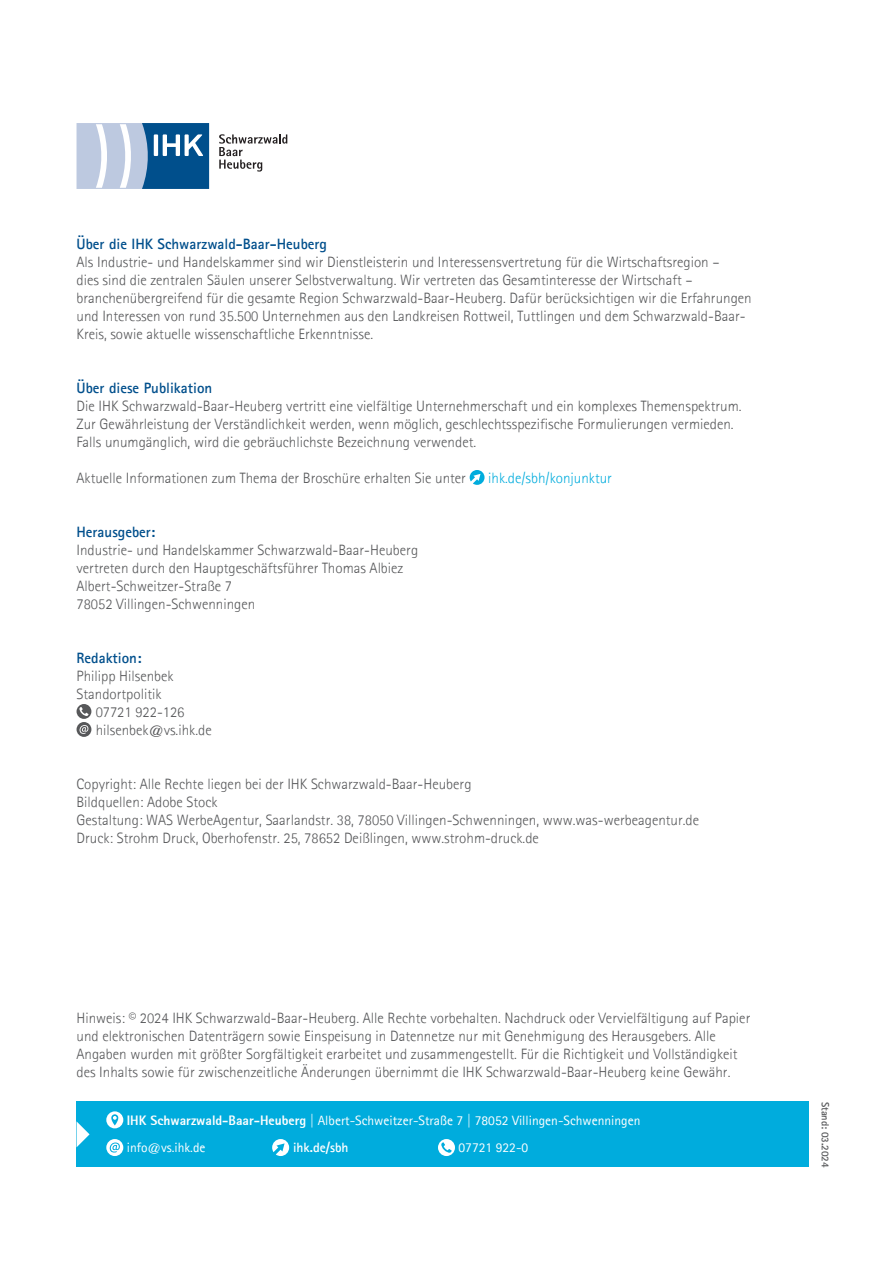
<style>
.page{position:relative;width:893px;height:1263px;background:#fff}
.page>*{position:absolute;margin:0;border:0;box-sizing:border-box;transform-origin:0 0}
.t1{font:300 15px/18px "Agfa Rotis Sans Serif";color:#57585a}
.t2{font:700 15px "Agfa Rotis Sans Serif";color:#004f8c}
.t3{font:300 15px "Agfa Rotis Sans Serif";color:#00acdd}
.t4{font:13.5px/27.6px "Agfa Rotis Sans Serif";color:#fff}
.t5{font:700 13.5px "Agfa Rotis Sans Serif";color:#fff}
.t6{font:700 10.5px "Agfa Rotis Sans Serif";letter-spacing:-.01em;color:#57585a}
.s1{font-weight:800}
</style>
<div class="page">
<svg style="left:219px;top:134px;width:68px;height:38px"></svg>
<svg style="left:77px;top:123px;width:132px;height:66px;background:#789ec1"></svg>
<div style="left:77px;top:1102px;width:732px;height:65px;background:#00acdd"></div>
<svg style="left:106px;top:1111px;width:17px;height:17px"></svg>
<svg style="left:106px;top:1139px;width:17px;height:17px"></svg>
<svg style="left:272px;top:1139px;width:17px;height:17px"></svg>
<svg style="left:438px;top:1139px;width:17px;height:17px"></svg>
<svg style="left:77px;top:1122px;width:13px;height:25px"></svg>
<svg style="left:470px;top:470px;width:15px;height:15px"></svg>
<svg style="left:77px;top:704px;width:14px;height:33px"></svg>
<p class="t2" style="left:77px;top:235px;width:252px">Über die IHK Schwarzwald-Baar-Heuberg</p>
<p class="t1" style="left:77px;top:253px;width:677px">Als Industrie- und Handelskammer sind wir Dienstleisterin und Interessensvertretung für die Wirtschaftsregion –<br>dies sind die zentralen Säulen unserer Selbstverwaltung. Wir vertreten das Gesamtinteresse der Wirtschaft – branchenübergreifend für die gesamte Region Schwarzwald-Baar-Heuberg. Dafür berücksichtigen wir die Erfahrungen und Interessen von rund 35.500 Unternehmen aus den Landkreisen Rottweil, Tuttlingen und dem Schwarzwald-Baar-Kreis, sowie aktuelle wissenschaftliche Erkenntnisse.</p>
<p class="t2" style="left:77px;top:379px;width:137px">Über diese Publikation</p>
<p class="t1" style="left:77px;top:397px;width:666px">Die IHK Schwarzwald-Baar-Heuberg vertritt eine vielfältige Unternehmerschaft und ein komplexes Themenspektrum.<br>Zur Gewährleistung der Verständlichkeit werden, wenn möglich, geschlechtsspezifische Formulierungen vermieden.<br>Falls unumgänglich, wird die gebräuchlichste Bezeichnung verwendet.</p>
<p class="t1" style="left:77px;top:469px;width:391px">Aktuelle Informationen zum Thema der Broschüre erhalten Sie unter</p>
<p class="t3" style="left:488px;top:469px;width:125px">ihk.de/sbh/konjunktur</p>
<p class="t2" style="left:77px;top:523px;width:80px">Herausgeber:</p>
<p class="t1" style="left:77px;top:541px;width:343px">Industrie- und Handelskammer Schwarzwald-Baar-Heuberg vertreten durch den Hauptgeschäftsführer Thomas Albiez Albert-Schweitzer-Straße 7<br>78052 Villingen-Schwenningen</p>
<p class="t2" style="left:77px;top:649px;width:66px">Redaktion:</p>
<p class="t1" style="left:77px;top:667px;width:99px">Philipp Hilsenbek</p>
<p class="t1" style="left:77px;top:685px;width:86px">Standortpolitik</p>
<p class="t1" style="left:96px;top:703px;width:90px">07721 922-126</p>
<p class="t1" style="left:96px;top:721px;width:118px">hilsenbek@vs.ihk.de</p>
<p class="t1" style="left:77px;top:775px;width:624px">Copyright: Alle Rechte liegen bei der IHK Schwarzwald-Baar-Heuberg<br>Bildquellen: Adobe Stock<br>Gestaltung: WAS WerbeAgentur, Saarlandstr. 38, 78050 Villingen-Schwenningen, www.was-werbeagentur.de Druck: Strohm Druck, Oberhofenstr. 25, 78652 Deißlingen, www.strohm-druck.de</p>
<p class="t1" style="left:77px;top:1009px;width:675px">Hinweis: © 2024 IHK Schwarzwald-Baar-Heuberg. Alle Rechte vorbehalten. Nachdruck oder Vervielfältigung auf Papier und elektronischen Datenträgern sowie Einspeisung in Datennetze nur mit Genehmigung des Herausgebers. Alle Angaben wurden mit größter Sorgfältigkeit erarbeitet und zusammengestellt. Für die Richtigkeit und Vollständigkeit des Inhalts sowie für zwischenzeitliche Änderungen übernimmt die IHK Schwarzwald-Baar-Heuberg keine Gewähr.</p>
<p class="t4" style="left:127px;top:1106px;width:515px"><span class="s1">IHK Schwarzwald-Baar-Heuberg</span> | Albert-Schweitzer-Straße 7 | 78052 Villingen-Schwenningen info@vs.ihk.de</p>
<p class="t5" style="left:293px;top:1139px;width:57px">ihk.de/sbh</p>
<p class="t4" style="left:458px;top:1134px;width:71px">07721 922-0</p>
<p class="t6" style="left:832px;top:1102px;width:67px;rotate:90deg">Stand: 03.2024</p>
</div>
